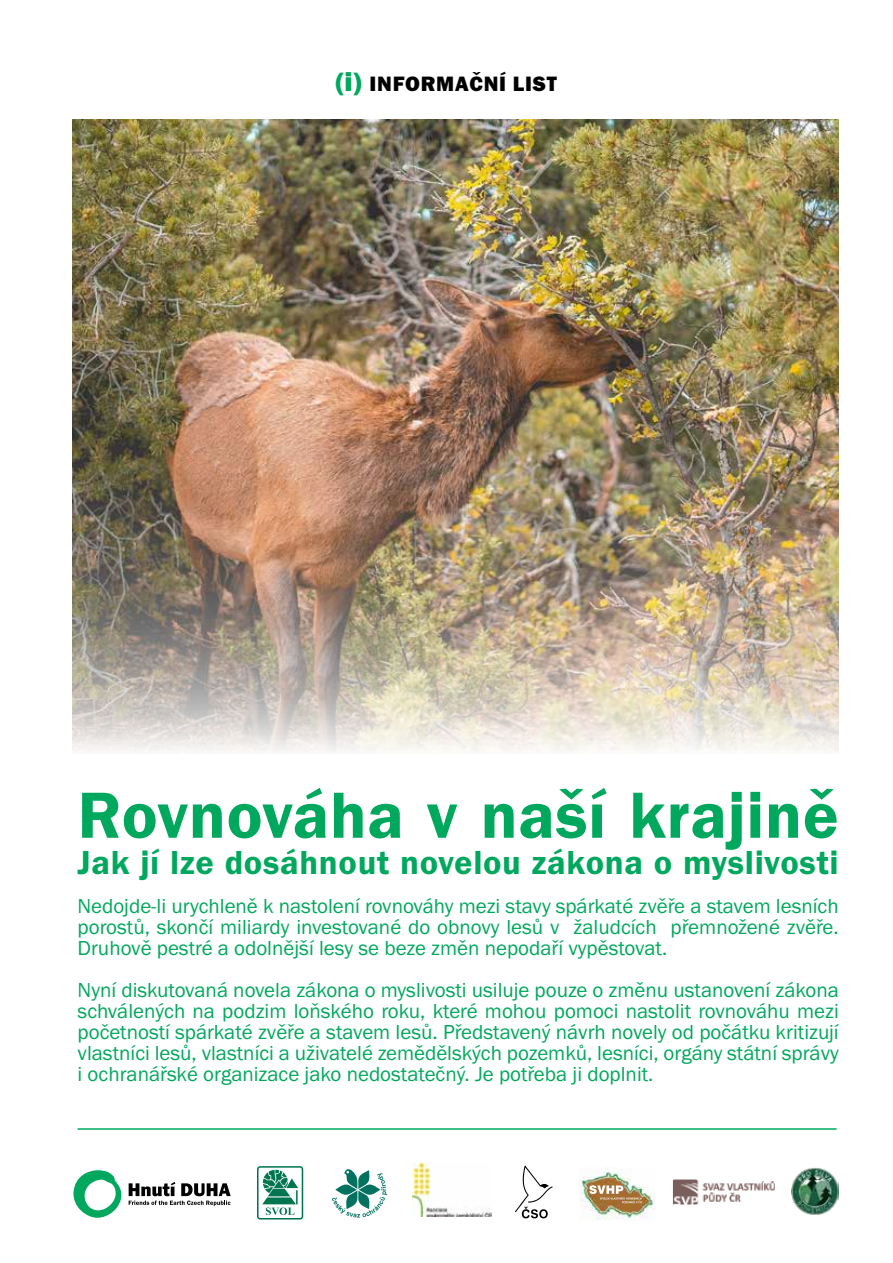
<style>
.page{position:relative;width:893px;height:1263px;background:#fff}
.page>*{position:absolute;margin:0;border:0;box-sizing:border-box;transform-origin:0 0}
.t1{font:67.5px "Franklin Got Itc TOT Dem";letter-spacing:.01em;color:#00a85d}
.t2{font:34.5px "Franklin Got Itc TOT Dem";letter-spacing:.02em;color:#00a85d}
.t3{font:21.6px "Franklin Got Itc TOT Hea";letter-spacing:.035em;color:#000}
.t4{font:21px/21px "Franklin Got Itc TOT Boo";color:#00a85d;text-align:justify}
.s1{font-size:27.45px;color:#00a85d}
</style>
<div class="page">
<img style="left:72px;top:119px;width:767px;height:632px">
<img style="left:673px;top:1179px;width:102px;height:25px">
<img style="left:579px;top:1167px;width:76px;height:53px">
<img style="left:589px;top:1185px;width:34px;height:9px">
<img style="left:600px;top:1197px;width:40px;height:2px">
<svg style="left:515px;top:1165px;width:38px;height:53px"></svg>
<svg style="left:332px;top:1169px;width:55px;height:48px"></svg>
<svg style="left:257px;top:1166px;width:46px;height:53px"></svg>
<img style="left:413px;top:1164px;width:78px;height:53px">
<img style="left:792px;top:1167px;width:47px;height:47px">
<svg style="left:73px;top:1170px;width:48px;height:48px"></svg>
<svg style="left:129px;top:1182px;width:102px;height:24px"></svg>
<hr style="left:78px;top:1128px;width:759px;height:2px;background:#00a85d">
<p class="t3" style="left:336px;top:71px;width:222px"><span class="s1">(i)</span> INFORMAČNÍ LIST</p>
<h1 class="t1" style="left:78px;top:777px;width:763px">Rovnováha v naší krajině</h1>
<h2 class="t2" style="left:78px;top:843px;width:763px">Jak jí lze dosáhnout novelou zákona o myslivosti</h2>
<p class="t4" style="left:78px;top:895px;width:763px">Nedojde-li urychleně k nastolení rovnováhy mezi stavy spárkaté zvěře a stavem lesních porostů, skončí miliardy investované do obnovy lesů v žaludcích přemnožené zvěře.<br>Druhově pestré a odolnější lesy se beze změn nepodaří vypěstovat.</p>
<p class="t4" style="left:78px;top:979px;width:763px">Nyní diskutovaná novela zákona o myslivosti usiluje pouze o změnu ustanovení zákona schválených na podzim loňského roku, které mohou pomoci nastolit rovnováhu mezi početností spárkaté zvěře a stavem lesů. Představený návrh novely od počátku kritizují vlastníci lesů, vlastníci a uživatelé zemědělských pozemků, lesníci, orgány státní správy i ochranářské organizace jako nedostatečný. Je potřeba ji doplnit.</p>
</div>
